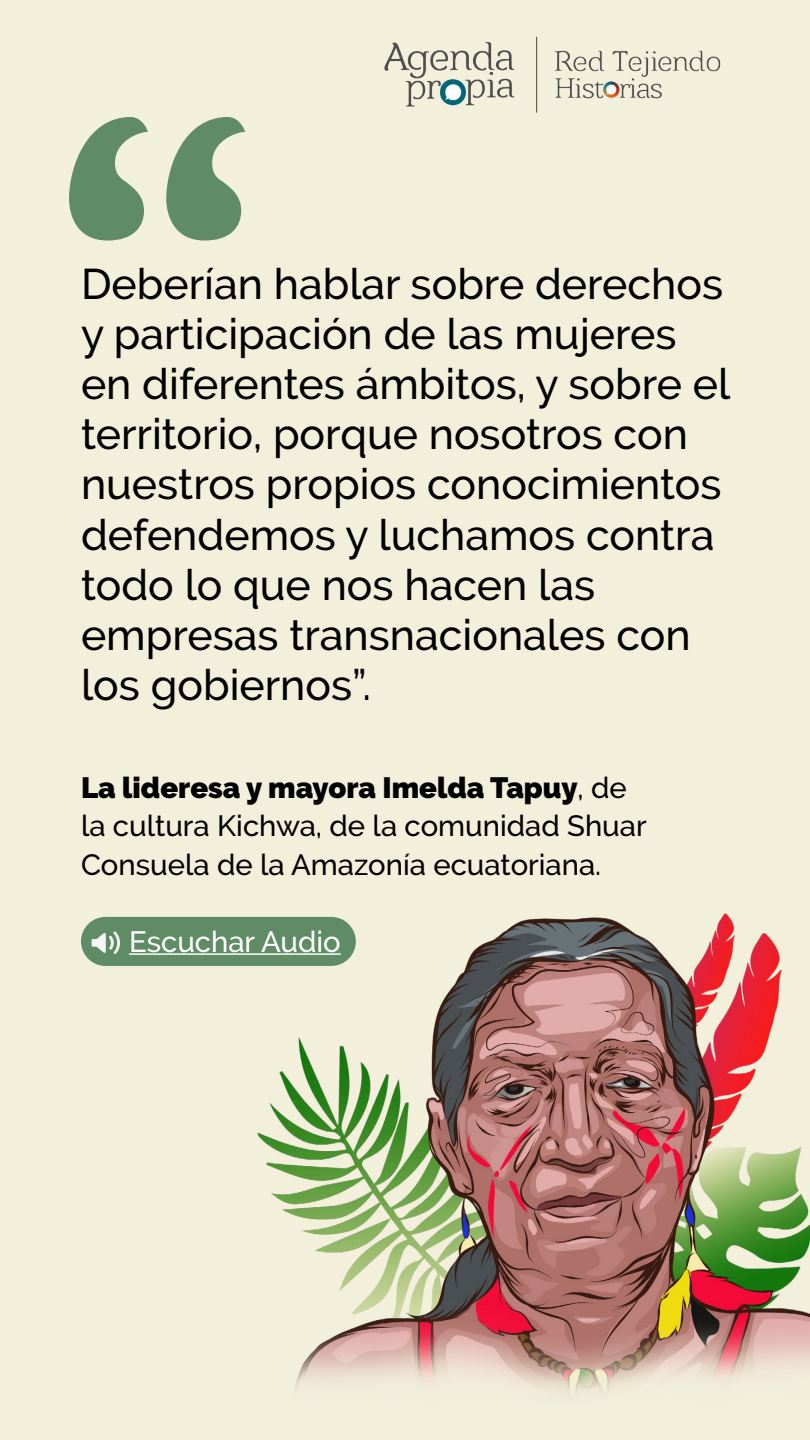
<style>
.page{position:relative;width:810px;height:1440px;background:#f2efdb}
.page>*{position:absolute;margin:0;border:0;box-sizing:border-box;transform-origin:0 0}
.t1{font:500 42.75px/50.2px "Raleway";color:#000}
.t2{font:500 29.25px/38.2px "Raleway";color:#000}
.t3{font:500 29.25px "Raleway";color:#fff}
.s1{font-weight:900}
</style>
<div class="page">
<img style="left:384px;top:36px;width:337px;height:77px">
<div style="left:81px;top:917px;width:275px;height:49px;background:#5f8c65;border-radius:25px"></div>
<svg style="left:69px;top:117px;width:176px;height:124px"></svg>
<img style="left:245px;top:913px;width:565px;height:481px">
<svg style="left:92px;top:931px;width:28px;height:23px"></svg>
<hr style="left:129px;top:953px;width:212px;height:2px;background:#fff">
<p class="t1" style="left:81px;top:258px;width:651px">Deberían hablar sobre derechos y participación de las mujeres en diferentes ámbitos, y sobre el territorio, porque nosotros con nuestros propios conocimientos defendemos y luchamos contra todo lo que nos hacen las empresas transnacionales con los gobiernos”.</p>
<p class="t2" style="left:81px;top:769px;width:567px"><span class="s1">La lideresa y mayora Imelda Tapuy</span>, de la cultura Kichwa, de la comunidad Shuar<br>Consuela de la Amazonía ecuatoriana.</p>
<p class="t3" style="left:129px;top:925px;width:213px">Escuchar Audio</p>
</div>
